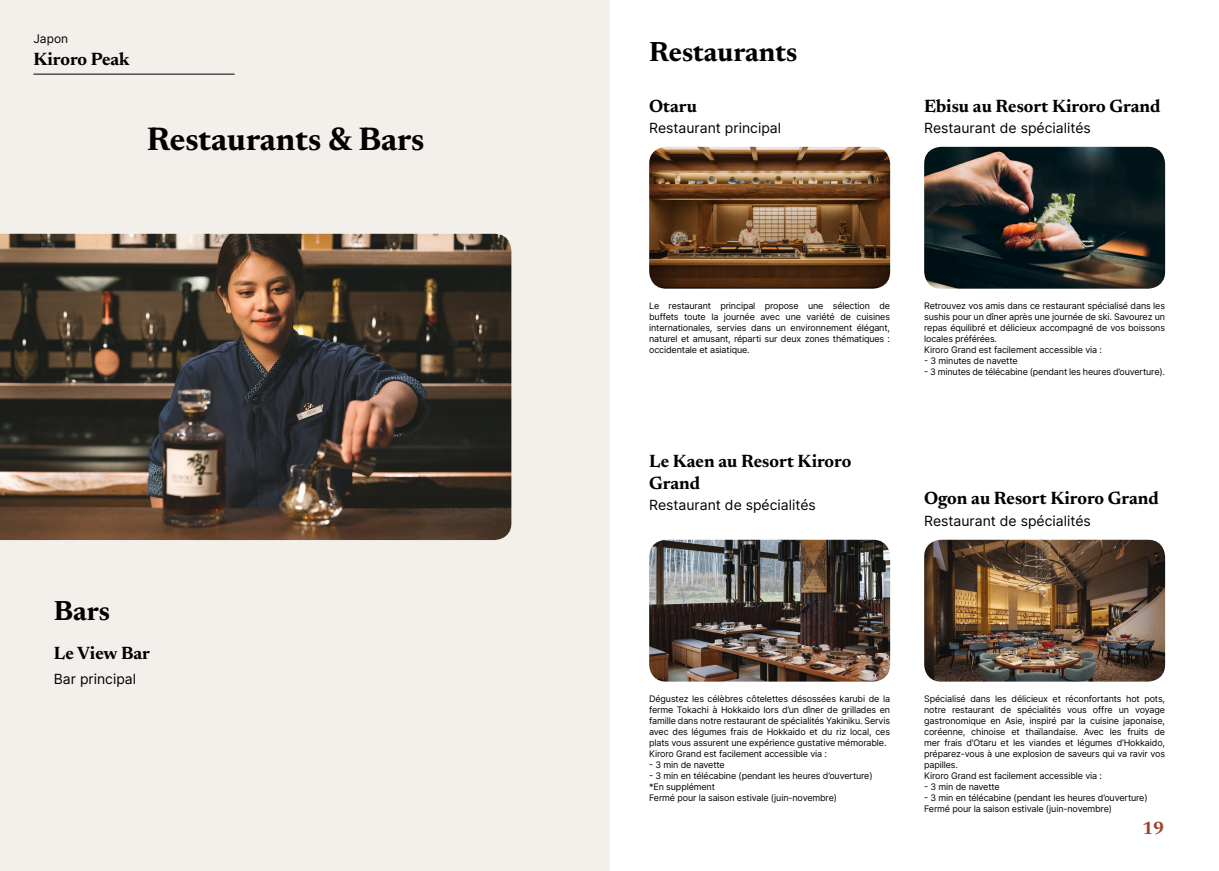
<style>
.page{position:relative;width:1219px;height:871px;background:#fff}
.page>*{position:absolute;margin:0;border:0;box-sizing:border-box;transform-origin:0 0}
.t1{font:700 33px "Newsreader 24 pt";color:#000}
.t2{font:700 28px "Newsreader 24 pt";color:#000}
.t3{font:700 18px/22px "Newsreader 24 pt";color:#000}
.t4{font:700 18px "Newsreader 24 pt";color:#9d432c}
.t5{font:14px "Inter";color:#000}
.t6{font:12px "Inter";color:#000}
.t7{font:9px/11px "Inter";letter-spacing:-.015em;color:#000}
</style>
<div class="page">
<div style="left:0;top:0;width:609px;height:870px;background:#f3f0ec"></div>
<img style="left:0;top:234px;width:511px;height:306px">
<img style="left:649px;top:147px;width:241px;height:141px">
<img style="left:649px;top:539px;width:241px;height:142px">
<img style="left:924px;top:539px;width:241px;height:142px">
<img style="left:924px;top:147px;width:241px;height:141px">
<svg style="left:34px;top:74px;width:200px;height:1px"></svg>
<h3 class="t6" style="left:33px;top:30px;width:36px">Japon</h3>
<h3 class="t3" style="left:33px;top:47px;width:98px">Kiroro Peak</h3>
<h1 class="t1" style="left:147px;top:115px;width:279px">Restaurants &amp; Bars</h1>
<h2 class="t2" style="left:54px;top:591px;width:58px">Bars</h2>
<h3 class="t3" style="left:54px;top:641px;width:98px">Le View Bar</h3>
<h3 class="t5" style="left:54px;top:668px;width:84px">Bar principal</h3>
<h2 class="t2" style="left:649px;top:32px;width:150px">Restaurants</h2>
<h3 class="t3" style="left:649px;top:93px;width:49px">Otaru</h3>
<h3 class="t5" style="left:649px;top:118px;width:133px">Restaurant principal</h3>
<h3 class="t3" style="left:924px;top:93px;width:238px">Ebisu au Resort Kiroro Grand</h3>
<h3 class="t5" style="left:924px;top:118px;width:168px">Restaurant de spécialités</h3>
<p class="t7" style="left:649px;top:300px;width:242px;text-align:justify">Le restaurant principal propose une sélection de buffets toute la journée avec une variété de cuisines internationales, servies dans un environnement élégant, naturel et amusant, réparti sur deux zones thématiques : occidentale et asiatique.</p>
<p class="t7" style="left:924px;top:300px;width:242px">Retrouvez vos amis dans ce restaurant spécialisé dans les sushis pour un dîner après une journée de ski. Savourez un repas équilibré et délicieux accompagné de vos boissons locales préférées.<br>Kiroro Grand est facilement accessible via :</p>
<p class="t7" style="left:924px;top:355px;width:95px">- 3 minutes de navette</p>
<p class="t7" style="left:924px;top:366px;width:242px">- 3 minutes de télécabine (pendant les heures d’ouverture).</p>
<h3 class="t3" style="left:649px;top:448px;width:204px">Le Kaen au Resort Kiroro<br>Grand</h3>
<h3 class="t5" style="left:649px;top:495px;width:168px">Restaurant de spécialités</h3>
<h3 class="t3" style="left:924px;top:486px;width:236px">Ogon au Resort Kiroro Grand</h3>
<h3 class="t5" style="left:924px;top:510px;width:168px">Restaurant de spécialités</h3>
<p class="t7" style="left:649px;top:692px;width:242px">Dégustez les célèbres côtelettes désossées karubi de la ferme Tokachi à Hokkaido lors d’un dîner de grillades en famille dans notre restaurant de spécialités Yakiniku. Servis avec des légumes frais de Hokkaido et du riz local, ces plats vous assurent une expérience gustative mémorable.<br>Kiroro Grand est facilement accessible via :</p>
<p class="t7" style="left:649px;top:758px;width:77px">- 3 min de navette</p>
<p class="t7" style="left:649px;top:769px;width:225px">- 3 min en télécabine (pendant les heures d’ouverture) *En supplément<br>Fermé pour la saison estivale (juin-novembre)</p>
<p class="t7" style="left:924px;top:692px;width:242px">Spécialisé dans les délicieux et réconfortants hot pots, notre restaurant de spécialités vous offre un voyage gastronomique en Asie, inspiré par la cuisine japonaise, coréenne, chinoise et thaïlandaise. Avec les fruits de mer frais d’Otaru et les viandes et légumes d’Hokkaido, préparez-vous à une explosion de saveurs qui va ravir vos papilles.<br>Kiroro Grand est facilement accessible via :</p>
<p class="t7" style="left:924px;top:780px;width:77px">- 3 min de navette</p>
<p class="t7" style="left:924px;top:791px;width:225px">- 3 min en télécabine (pendant les heures d’ouverture)<br>Fermé pour la saison estivale (juin-novembre)</p>
<h3 class="t4" style="left:1142px;top:814px;width:24px">19</h3>
</div>
